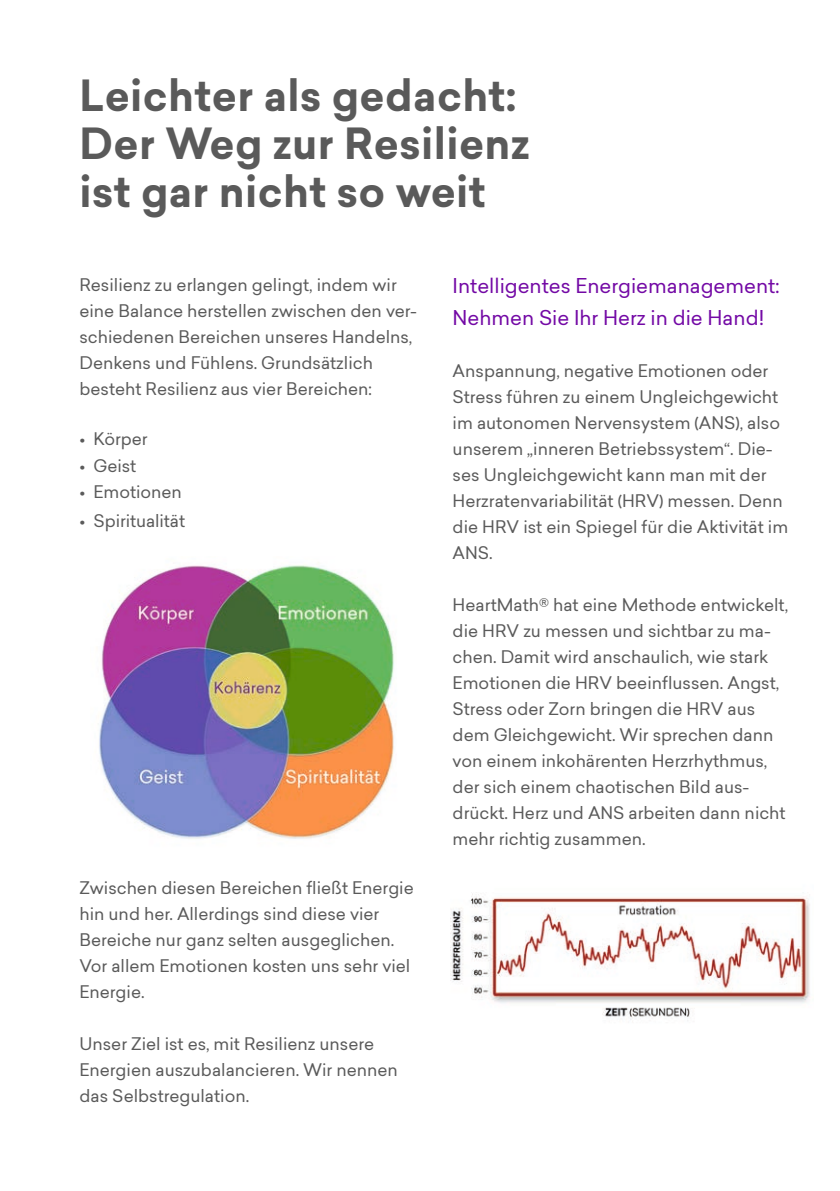
<style>
.page{position:relative;width:840px;height:1191px;background:#fff}
.page>*{position:absolute;margin:0;border:0;box-sizing:border-box;transform-origin:0 0}
.t1{font:700 42px/48px "Sailec";letter-spacing:.01em;color:#5a5a5a}
.t2{font:20px/32px "Sailec";color:#7309a5}
.t3{font:17px/26px "Sailec";color:#5a5a5a}
</style>
<div class="page">
<img style="left:99px;top:562px;width:295px;height:277px">
<img style="left:450px;top:894px;width:360px;height:128px">
<h1 class="t1" style="left:79px;top:72px;width:452px">Leichter als gedacht:<br>Der Weg zur Resilienz ist gar nicht so weit</h1>
<p class="t3" style="left:79px;top:271px;width:339px">Resilienz zu erlangen gelingt, indem wir eine Balance herstellen zwischen den ver&shy;schiedenen Bereichen unseres Handelns, Denkens und Fühlens. Grundsätzlich besteht Resilienz aus vier Bereichen:</p>
<p class="t3" style="left:79px;top:425px;width:70px">• Körper</p>
<p class="t3" style="left:79px;top:452px;width:58px">• Geist</p>
<p class="t3" style="left:79px;top:479px;width:104px">• Emotionen</p>
<p class="t3" style="left:79px;top:508px;width:107px">• Spiritualität</p>
<p class="t3" style="left:79px;top:874px;width:335px">Zwischen diesen Bereichen fließt Energie hin und her. Allerdings sind diese vier Bereiche nur ganz selten ausgeglichen.<br>Vor allem Emotionen kosten uns sehr viel Energie.</p>
<p class="t3" style="left:79px;top:1030px;width:320px">Unser Ziel ist es, mit Resilienz unsere<br>Energien auszubalancieren. Wir nennen das Selbstregulation.</p>
<p class="t2" style="left:452px;top:269px;width:328px">Intelligentes Energiemanagement:<br>Nehmen Sie Ihr Herz in die Hand!</p>
<p class="t3" style="left:452px;top:357px;width:337px">Anspannung, negative Emotionen oder Stress führen zu einem Ungleichgewicht im autonomen Nervensystem (ANS), also unserem „inneren Betriebssystem“. Die&shy;ses Ungleichgewicht kann man mit der Herzratenvariabilität (HRV) messen. Denn die HRV ist ein Spiegel für die Aktivität im ANS.</p>
<p class="t3" style="left:452px;top:591px;width:337px">HeartMath® hat eine Methode entwickelt, die HRV zu messen und sichtbar zu ma&shy;chen. Damit wird anschaulich, wie stark Emotionen die HRV beeinflussen. Angst, Stress oder Zorn bringen die HRV aus dem Gleichgewicht. Wir sprechen dann von einem inkohärenten Herzrhythmus, der sich einem chaotischen Bild aus&shy;drückt. Herz und ANS arbeiten dann nicht mehr richtig zusammen.</p>
</div>
